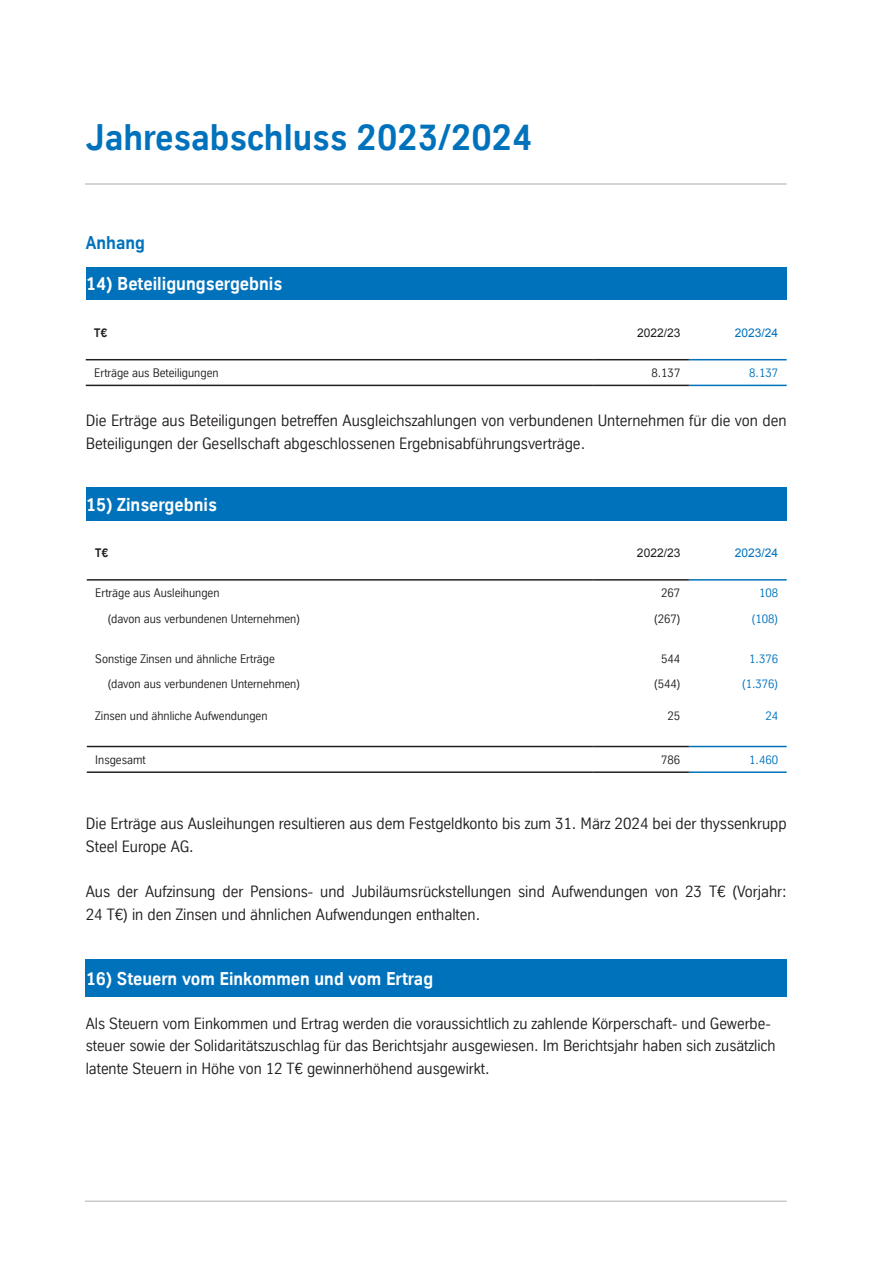
<style>
.page{position:relative;width:893px;height:1263px;background:#fff}
.page>*{position:absolute;margin:0;border:0;box-sizing:border-box;transform-origin:0 0}
.t1{font:700 36px "TK Type";color:#0072bc}
.t2{font:700 18.15px "TK Type";color:#fff}
.t3{font:700 18px "TK Type";color:#fff}
.t4{font:700 18px "TK Type";color:#0072bc}
.t5{font:15.9px/22.8px "TK Type";color:#231f20}
.t6{font:15.75px/22.6px "TK Type";color:#231f20}
.t7{font:12px/25.5px "TK Type";color:#231f20}
.t8{font:12px/25.5px "TK Type";color:#0072bc;text-align:center}
.t9{font:12px "Arial";color:#231f20}
.t10{font:12px "Arial";color:#0072bc}
.t11{font:700 12px "TK Type";color:#231f20}
</style>
<div class="page">
<hr style="left:85px;top:183px;width:702px;height:2px;background:#c7c8ca">
<hr style="left:85px;top:1200px;width:702px;height:2px;background:#c7c8ca">
<div style="left:85px;top:959px;width:702px;height:37px;background:#0072bc"></div>
<div style="left:86px;top:267px;width:701px;height:33px;background:#0072bc"></div>
<hr style="left:689px;top:385px;width:98px;height:1px;background:#0072bc">
<hr style="left:689px;top:359px;width:98px;height:1px;background:#0072bc">
<hr style="left:86px;top:359px;width:507px;height:1px;background:#231f20">
<hr style="left:593px;top:359px;width:96px;height:1px;background:#231f20">
<hr style="left:86px;top:385px;width:507px;height:1px;background:#231f20">
<hr style="left:593px;top:385px;width:96px;height:1px;background:#231f20">
<div style="left:86px;top:487px;width:701px;height:34px;background:#0072bc"></div>
<hr style="left:689px;top:771px;width:98px;height:2px;background:#0072bc">
<hr style="left:87px;top:579px;width:506px;height:2px;background:#231f20">
<hr style="left:593px;top:579px;width:96px;height:2px;background:#231f20">
<hr style="left:87px;top:771px;width:506px;height:2px;background:#231f20">
<hr style="left:593px;top:771px;width:96px;height:2px;background:#231f20">
<hr style="left:87px;top:746px;width:506px;height:1px;background:#231f20">
<hr style="left:593px;top:746px;width:96px;height:1px;background:#231f20">
<hr style="left:689px;top:579px;width:98px;height:2px;background:#0072bc">
<hr style="left:689px;top:746px;width:98px;height:1px;background:#0072bc">
<h1 class="t1" style="left:86px;top:117px;width:448px">Jahresabschluss 2023/2024</h1>
<p class="t4" style="left:86px;top:232px;width:61px">Anhang</p>
<p class="t2" style="left:86px;top:273px;width:198px">14) Beteiligungsergebnis</p>
<p class="t11" style="left:94px;top:326px;width:15px">T€</p>
<p class="t9" style="left:637px;top:325px;width:45px">2022/23</p>
<p class="t10" style="left:735px;top:325px;width:45px">2023/24</p>
<p class="t7" style="left:94px;top:360px;width:126px">Erträge aus Beteiligungen</p>
<p class="t7" style="left:651px;top:360px;width:30px">8.137</p>
<p class="t8" style="left:749px;top:360px;width:30px">8.137</p>
<p class="t5" style="left:86px;top:409px;width:702px">Die Erträge aus Beteiligungen betreffen Ausgleichszahlungen von verbundenen Unternehmen für die von den<br>Beteiligungen der Gesellschaft abgeschlossenen Ergebnisabführungsverträge.</p>
<p class="t2" style="left:86px;top:494px;width:133px">15) Zinsergebnis</p>
<p class="t11" style="left:95px;top:546px;width:15px">T€</p>
<p class="t9" style="left:637px;top:545px;width:45px">2022/23</p>
<p class="t10" style="left:735px;top:545px;width:45px">2023/24</p>
<p class="t7" style="left:95px;top:580px;width:126px">Erträge aus Ausleihungen</p>
<p class="t7" style="left:661px;top:580px;width:21px">267</p>
<p class="t8" style="left:759px;top:580px;width:21px">108</p>
<p class="t7" style="left:108px;top:606px;width:194px">(davon aus verbundenen Unternehmen)</p>
<p class="t7" style="left:654px;top:606px;width:28px">(267)</p>
<p class="t8" style="left:752px;top:606px;width:28px">(108)</p>
<p class="t7" style="left:108px;top:646px;width:194px;text-indent:-12px">Sonstige Zinsen und ähnliche Erträge (davon aus verbundenen Unternehmen)</p>
<p class="t7" style="left:95px;top:703px;width:174px">Zinsen und ähnliche Aufwendungen</p>
<p class="t8" style="left:742px;top:646px;width:37px">1.376 (1.376)</p>
<p class="t8" style="left:765px;top:703px;width:14px">24</p>
<p class="t7" style="left:654px;top:646px;width:28px;text-align:center">544 (544)</p>
<p class="t7" style="left:668px;top:703px;width:14px">25</p>
<p class="t7" style="left:95px;top:747px;width:52px">Insgesamt</p>
<p class="t7" style="left:661px;top:747px;width:21px">786</p>
<p class="t8" style="left:749px;top:747px;width:30px">1.460</p>
<p class="t5" style="left:86px;top:812px;width:702px">Die Erträge aus Ausleihungen resultieren aus dem Festgeldkonto bis zum 31. März 2024 bei der thyssenkrupp<br>Steel Europe AG.</p>
<p class="t5" style="left:86px;top:880px;width:702px">Aus der Aufzinsung der Pensions- und Jubiläumsrückstellungen sind Aufwendungen von 23 T€ (Vorjahr:<br>24 T€) in den Zinsen und ähnlichen Aufwendungen enthalten.</p>
<p class="t3" style="left:86px;top:968px;width:349px">16) Steuern vom Einkommen und vom Ertrag</p>
<p class="t6" style="left:86px;top:1012px;width:691px">Als Steuern vom Einkommen und Ertrag werden die voraussichtlich zu zahlende Körperschaft- und Gewerbe&shy;steuer sowie der Solidaritätszuschlag für das Berichtsjahr ausgewiesen. Im Berichtsjahr haben sich zusätzlich latente Steuern in Höhe von 12 T€ gewinnerhöhend ausgewirkt.</p>
</div>
